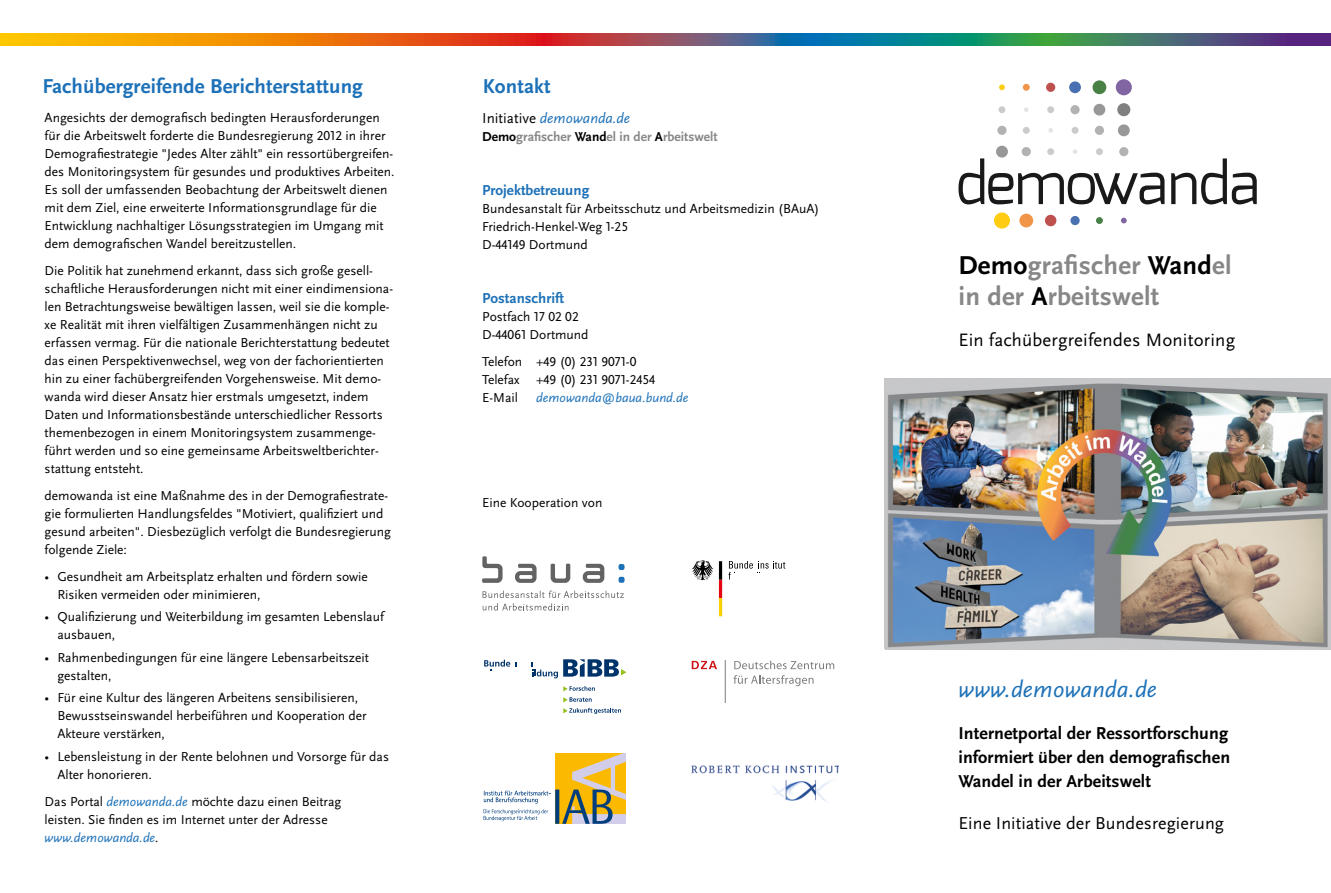
<style>
.page{position:relative;width:1331px;height:893px;background:#fff}
.page>*{position:absolute;margin:0;border:0;box-sizing:border-box;transform-origin:0 0}
.t1{font:700 27px/31.2px "Scala Sans Pro";letter-spacing:.01em;color:#878787}
.t2{font:italic 24px "Scala Sans Pro";letter-spacing:.005em;color:#1d71b8}
.t3{font:700 21px "Scala Sans Pro";letter-spacing:.005em;color:#1d71b8}
.t4{font:18.75px "Scala Sans Pro";letter-spacing:.01em;color:#000}
.t5{font:700 18px/24px "Scala Sans Pro";letter-spacing:.005em;color:#000;text-align:justify}
.t6{font:18px "Scala Sans Pro";letter-spacing:.005em;color:#000}
.t7{font:700 15px "Scala Sans Pro";color:#1d71b8}
.t8{font:italic 15px "Scala Sans Pro";color:#1d71b8}
.t9{font:13.5px/18px "Scala Sans Pro";color:#000}
.t10{font:italic 13.5px "Scala Sans Pro";color:#1d71b8}
.t11{font:700 13.5px "Scala Sans Pro";color:#878787}
.s1{font-style:italic;color:#1d71b8}
.s2{color:#000}
.s3{font-style:normal;color:#000}
</style>
<div class="page">
<svg style="left:0;top:33px;width:1331px;height:13px;background:#8d7047"></svg>
<svg style="left:484px;top:753px;width:141px;height:71px"></svg>
<img style="left:692px;top:765px;width:147px;height:37px">
<svg style="left:618px;top:577px;width:7px;height:6px"></svg>
<svg style="left:618px;top:564px;width:7px;height:6px"></svg>
<svg style="left:483px;top:591px;width:141px;height:19px"></svg>
<svg style="left:482px;top:556px;width:21px;height:27px"></svg>
<svg style="left:551px;top:563px;width:19px;height:20px"></svg>
<svg style="left:515px;top:564px;width:22px;height:19px"></svg>
<svg style="left:583px;top:564px;width:21px;height:19px"></svg>
<svg style="left:692px;top:560px;width:21px;height:20px"></svg>
<svg style="left:719px;top:561px;width:3px;height:55px"></svg>
<svg style="left:484px;top:660px;width:33px;height:11px"></svg>
<svg style="left:531px;top:659px;width:95px;height:19px"></svg>
<svg style="left:563px;top:686px;width:32px;height:5px"></svg>
<svg style="left:563px;top:697px;width:29px;height:5px"></svg>
<svg style="left:563px;top:708px;width:58px;height:6px"></svg>
<svg style="left:734px;top:661px;width:100px;height:8px"></svg>
<svg style="left:733px;top:675px;width:80px;height:11px"></svg>
<svg style="left:692px;top:661px;width:25px;height:8px"></svg>
<hr style="left:725px;top:660px;width:1px;height:42px;background:#7d7d7d">
<svg style="left:1171px;top:158px;width:86px;height:46px"></svg>
<div style="left:994px;top:212px;width:16px;height:17px;background:#fdcc13;border-radius:50%"></div>
<div style="left:1019px;top:214px;width:14px;height:13px;background:#f19549;border-radius:50%"></div>
<div style="left:1045px;top:215px;width:11px;height:11px;background:#be504e;border-radius:50%"></div>
<div style="left:1070px;top:216px;width:10px;height:9px;background:#4970b0;border-radius:50%"></div>
<div style="left:1096px;top:217px;width:7px;height:7px;background:#488045;border-radius:50%"></div>
<svg style="left:1121px;top:218px;width:6px;height:5px"></svg>
<div style="left:997px;top:126px;width:9px;height:9px;background:#b3b2b3;border-radius:50%"></div>
<div style="left:1023px;top:127px;width:7px;height:7px;background:#cbcbca;border-radius:50%"></div>
<svg style="left:1048px;top:128px;width:5px;height:5px"></svg>
<div style="left:1072px;top:127px;width:6px;height:7px;background:#cbcbca;border-radius:50%"></div>
<div style="left:1095px;top:126px;width:9px;height:9px;background:#b3b2b3;border-radius:50%"></div>
<div style="left:1118px;top:124px;width:12px;height:12px;background:#989898;border-radius:50%"></div>
<div style="left:1119px;top:147px;width:9px;height:9px;background:#b3b2b3;border-radius:50%"></div>
<div style="left:1096px;top:148px;width:7px;height:7px;background:#ddd;border-radius:50%"></div>
<svg style="left:958px;top:149px;width:206px;height:55px"></svg>
<div style="left:1047px;top:148px;width:7px;height:7px;background:#cbcbca;border-radius:50%"></div>
<div style="left:1022px;top:147px;width:9px;height:9px;background:#b3b2b3;border-radius:50%"></div>
<div style="left:996px;top:146px;width:12px;height:12px;background:#989898;border-radius:50%"></div>
<div style="left:998px;top:106px;width:7px;height:7px;background:#cbcbca;border-radius:50%"></div>
<svg style="left:1024px;top:107px;width:4px;height:5px"></svg>
<div style="left:1047px;top:106px;width:7px;height:7px;background:#cbcbca;border-radius:50%"></div>
<div style="left:1070px;top:105px;width:10px;height:9px;background:#b3b2b3;border-radius:50%"></div>
<div style="left:1093px;top:104px;width:12px;height:12px;background:#989898;border-radius:50%"></div>
<div style="left:1117px;top:103px;width:13px;height:13px;background:#808080;border-radius:50%"></div>
<svg style="left:999px;top:84px;width:6px;height:6px"></svg>
<div style="left:1023px;top:84px;width:7px;height:7px;background:#f19549;border-radius:50%"></div>
<div style="left:1046px;top:83px;width:9px;height:9px;background:#be504e;border-radius:50%"></div>
<div style="left:1069px;top:81px;width:12px;height:12px;background:#4970b0;border-radius:50%"></div>
<div style="left:1092px;top:80px;width:14px;height:14px;background:#488045;border-radius:50%"></div>
<div style="left:1116px;top:79px;width:16px;height:16px;background:#8065a2;border-radius:50%"></div>
<img style="left:885px;top:379px;width:445px;height:270px">
<svg style="left:728px;top:561px;width:57px;height:19px"></svg>
<h3 class="t3" style="left:43px;top:74px;width:322px">Fachübergreifende Berichterstattung</h3>
<p class="t9" style="left:45px;top:108px;width:351px">Angesichts der demografisch bedingten Herausforderungen für die Arbeitswelt forderte die Bundesregierung 2012 in ihrer Demografiestrategie "Jedes Alter zählt" ein ressortübergreifen&shy;des Monitoringsystem für gesundes und produktives Arbeiten.<br>Es soll der umfassenden Beobachtung der Arbeitswelt dienen mit dem Ziel, eine erweiterte Informationsgrundlage für die Entwicklung nachhaltiger Lösungsstrategien im Umgang mit dem demografischen Wandel bereitzustellen.</p>
<p class="t9" style="left:45px;top:261px;width:349px">Die Politik hat zunehmend erkannt, dass sich große gesell&shy;schaftliche Herausforderungen nicht mit einer eindimensiona&shy;len Betrachtungsweise bewältigen lassen, weil sie die komple&shy;xe Realität mit ihren vielfältigen Zusammenhängen nicht zu erfassen vermag. Für die nationale Berichterstattung bedeutet das einen Perspektivenwechsel, weg von der fachorientierten hin zu einer fachübergreifenden Vorgehensweise. Mit demo&shy;wanda wird dieser Ansatz hier erstmals umgesetzt, indem Daten und Informationsbestände unterschiedlicher Ressorts themenbezogen in einem Monitoringsystem zusammenge&shy;führt werden und so eine gemeinsame Arbeitsweltberichter&shy;stattung entsteht.</p>
<p class="t9" style="left:45px;top:486px;width:348px">demowanda ist eine Maßnahme des in der Demografiestrate&shy;gie formulierten Handlungsfeldes "Motiviert, qualifiziert und gesund arbeiten". Diesbezüglich verfolgt die Bundesregierung folgende Ziele:</p>
<p class="t9" style="left:57px;top:567px;width:312px;text-indent:-13px">• Gesundheit am Arbeitsplatz erhalten und fördern sowie<br>Risiken vermeiden oder minimieren,</p>
<p class="t9" style="left:57px;top:608px;width:328px;text-indent:-13px">• Qualifizierung und Weiterbildung im gesamten Lebenslauf ausbauen,</p>
<p class="t9" style="left:57px;top:648px;width:313px;text-indent:-13px">• Rahmenbedingungen für eine längere Lebensarbeitszeit gestalten,</p>
<p class="t9" style="left:57px;top:689px;width:311px;text-indent:-13px">• Für eine Kultur des längeren Arbeitens sensibilisieren,<br>Bewusstseinswandel herbeiführen und Kooperation der<br>Akteure verstärken,</p>
<p class="t9" style="left:57px;top:747px;width:333px;text-indent:-13px">• Lebensleistung in der Rente belohnen und Vorsorge für das<br>Alter honorieren.</p>
<p class="t9" style="left:45px;top:792px;width:298px">Das Portal <span class="s1">demowanda.de</span> möchte dazu einen Beitrag leisten. Sie finden es im Internet unter der Adresse</p>
<p class="t10" style="left:45px;top:829px;width:116px">www.demowanda.de<span class="s2">.</span></p>
<h3 class="t3" style="left:483px;top:74px;width:69px">Kontakt</h3>
<p class="t8" style="left:482px;top:109px;width:150px"><span class="s3">Initiative</span> demowanda.de</p>
<p class="t11" style="left:482px;top:129px;width:237px"><span class="s2">Demo</span>grafischer <span class="s2">Wand</span>el in der <span class="s2">A</span>rbeitswelt</p>
<h5 class="t7" style="left:482px;top:182px;width:109px">Projektbetreuung</h5>
<p class="t9" style="left:482px;top:200px;width:339px">Bundesanstalt für Arbeitsschutz und Arbeitsmedizin (BAuA)<br>Friedrich-Henkel-Weg 1-25<br>D-44149 Dortmund</p>
<h5 class="t7" style="left:482px;top:290px;width:83px">Postanschrift</h5>
<p class="t9" style="left:482px;top:308px;width:108px">Postfach 17 02 02<br>D-44061 Dortmund</p>
<p class="t9" style="left:482px;top:353px;width:175px">Telefon +49 (0) 231 9071-0<br>Telefax +49 (0) 231 9071-2454<br>E-Mail</p>
<p class="t10" style="left:536px;top:390px;width:154px">demowanda@baua.bund.de</p>
<p class="t9" style="left:482px;top:494px;width:122px">Eine Kooperation von</p>
<h2 class="t1" style="left:958px;top:250px;width:274px"><span class="s2">Demo</span>grafischer <span class="s2">Wand</span>el in der <span class="s2">A</span>rbeitswelt</h2>
<h4 class="t4" style="left:958px;top:328px;width:278px">Ein fachübergreifendes Monitoring</h4>
<p class="t2" style="left:958px;top:675px;width:200px">www.demowanda.de</p>
<h4 class="t5" style="left:958px;top:722px;width:273px">Internetportal der Ressortforschung informiert über den demografischen Wandel in der Arbeitswelt</h4>
<h4 class="t6" style="left:958px;top:813px;width:267px">Eine Initiative der Bundesregierung</h4>
</div>
